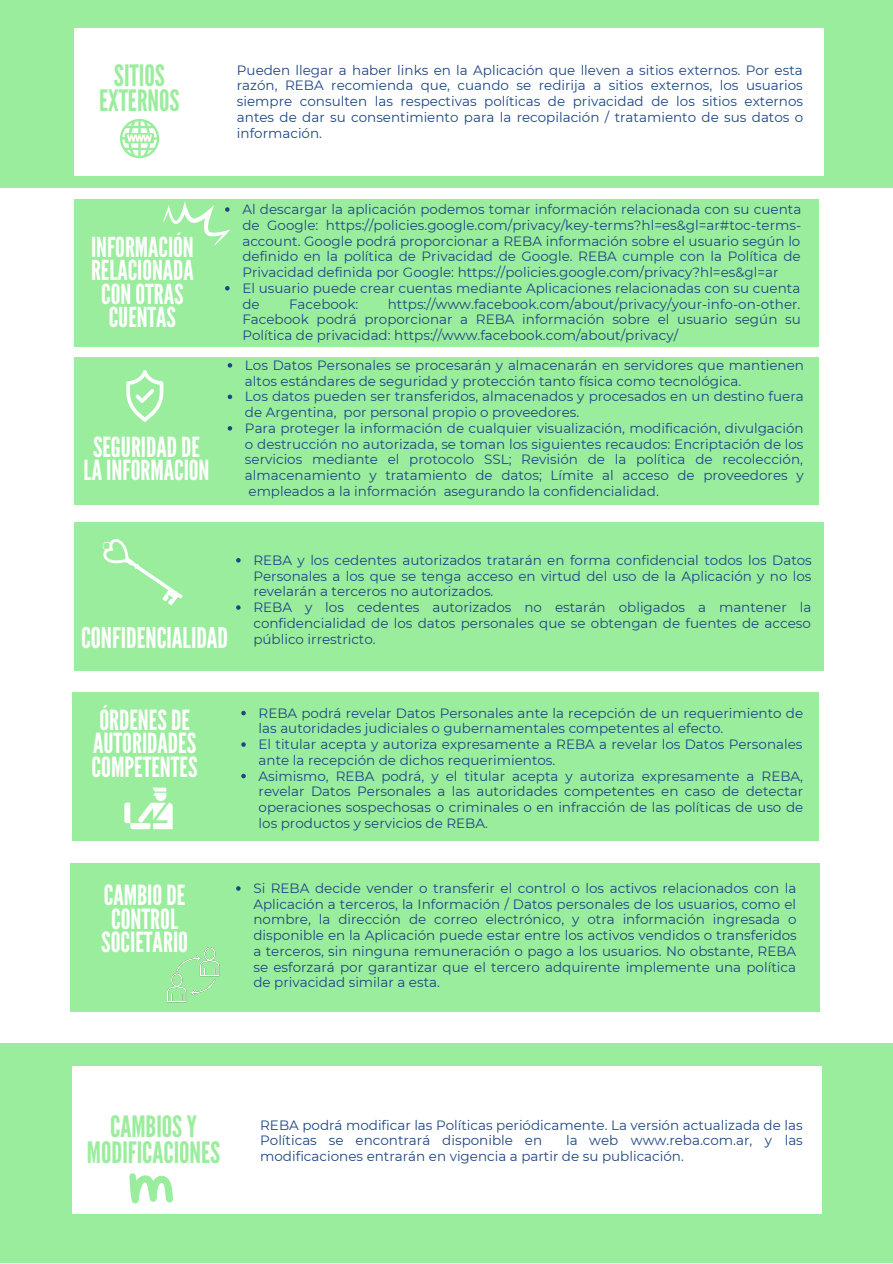
<style>
.page{position:relative;width:893px;height:1264px;background:#fff}
.page>*{position:absolute;margin:0;border:0;box-sizing:border-box;transform-origin:0 0}
.t1{font:29.4px/25.8px "League Gothic";color:#9bed9e;text-align:center}
.t2{font:28.5px "League Gothic";color:#fff}
.t3{font:27.75px/23.5px "League Gothic";color:#fff}
.t4{font:27.6px/23.7px "League Gothic";color:#fff;text-align:center}
.t5{font:27.45px/23.5px "League Gothic";color:#fff;text-align:center}
.t6{font:13.5px/15.8px "Montserrat";color:#1e4684}
</style>
<div class="page">
<div style="left:0;top:0;width:892px;height:1262px;background:#9bed9e"></div>
<div style="left:0;top:189px;width:892px;height:853px;background:#fff"></div>
<div style="left:74px;top:357px;width:744px;height:147px;background:#9bed9e"></div>
<div style="left:72px;top:692px;width:746px;height:148px;background:#9bed9e"></div>
<div style="left:71px;top:863px;width:748px;height:148px;background:#9bed9e"></div>
<div style="left:74px;top:523px;width:749px;height:147px;background:#9bed9e"></div>
<div style="left:92px;top:357px;width:80px;height:148px;background:#9bed9e"></div>
<div style="left:72px;top:1066px;width:749px;height:147px;background:#fff"></div>
<div style="left:74px;top:199px;width:744px;height:148px;background:#9bed9e"></div>
<div style="left:74px;top:28px;width:749px;height:147px;background:#fff"></div>
<svg style="left:126px;top:370px;width:37px;height:52px"></svg>
<svg style="left:102px;top:539px;width:81px;height:66px"></svg>
<svg style="left:120px;top:119px;width:39px;height:39px"></svg>
<svg style="left:124px;top:787px;width:49px;height:42px"></svg>
<img style="left:168px;top:947px;width:51px;height:56px">
<svg style="left:129px;top:1173px;width:44px;height:30px"></svg>
<svg style="left:228px;top:363px;width:4px;height:4px"></svg>
<svg style="left:228px;top:394px;width:4px;height:5px"></svg>
<svg style="left:228px;top:426px;width:4px;height:4px"></svg>
<svg style="left:241px;top:710px;width:5px;height:5px"></svg>
<svg style="left:241px;top:742px;width:5px;height:4px"></svg>
<svg style="left:241px;top:773px;width:5px;height:5px"></svg>
<svg style="left:236px;top:886px;width:4px;height:4px"></svg>
<svg style="left:236px;top:558px;width:4px;height:4px"></svg>
<svg style="left:236px;top:605px;width:4px;height:4px"></svg>
<svg style="left:163px;top:202px;width:67px;height:43px"></svg>
<svg style="left:225px;top:286px;width:4px;height:4px"></svg>
<h1 class="t1" style="left:99px;top:63px;width:82px;line-height:25px">SITIOS<br>EXTERNOS</h1>
<p class="t6" style="left:237px;top:62px;width:568px;text-align:justify">Pueden llegar a haber links en la Aplicación que lleven a sitios externos. Por esta razón, REBA recomienda que, cuando se redirija a sitios externos, los usuarios siempre consulten las respectivas políticas de privacidad de los sitios externos antes de dar su consentimiento para la recopilación / tratamiento de sus datos o información.</p>
<h3 class="t5" style="left:91px;top:235px;width:104px">INFORMACIÓN<br>RELACIONADA<br>CONOTRAS<br>CUENTAS</h3>
<h3 class="t4" style="left:83px;top:435px;width:127px">SEGURIDADDE<br>LAINFORMACION</h3>
<p class="t6" style="left:242px;top:201px;width:560px">Al descargar la aplicación podemos tomar información relacionada con su cuenta de Google: https://policies.google.com/privacy/key-terms?hl=es&amp;gl=ar#toc-terms&shy;account. Google podrá proporcionar a REBA información sobre el usuario según lo definido en la política de Privacidad de Google. REBA cumple con la Política de Privacidad definida por Google: https://policies.google.com/privacy?hl=es&amp;gl=ar<br>El usuario puede crear cuentas mediante Aplicaciones relacionadas con su cuenta de</p>
<p class="t6" style="left:242px;top:296px;width:560px;text-align:justify;text-indent:145px">https://www.facebook.com/about/privacy/your-info-on-other.<br>Facebook podrá proporcionar a REBA información sobre el usuario según su Política de privacidad: https://www.facebook.com/about/privacy/</p>
<p class="t6" style="left:289px;top:296px;width:71px">Facebook:</p>
<p class="t6" style="left:245px;top:357px;width:560px">Los Datos Personales se procesarán y almacenarán en servidores que mantienen altos estándares de seguridad y protección tanto física como tecnológica.<br>Los datos pueden ser transferidos, almacenados y procesados en un destino fuera de Argentina, por personal propio o proveedores.<br>Para proteger la información de cualquier visualización, modificación, divulgación o destrucción no autorizada, se toman los siguientes recaudos: Encriptación de los servicios mediante el protocolo SSL; Revisión de la política de recolección, almacenamiento y tratamiento de datos; Límite al acceso de proveedores y empleados a la información asegurando la confidencialidad.</p>
<p class="t6" style="left:253px;top:552px;width:560px">REBA y los cedentes autorizados tratarán en forma confidencial todos los Datos Personales a los que se tenga acceso en virtud del uso de la Aplicación y no los revelarán a terceros no autorizados.<br>REBA y los cedentes autorizados no estarán obligados a mantener la confidencialidad de los datos personales que se obtengan de fuentes de acceso</p>
<h2 class="t2" style="left:81px;top:621px;width:149px">CONFIDENCIALIDAD</h2>
<p class="t6" style="left:253px;top:630px;width:124px">público irrestricto.</p>
<h3 class="t3" style="left:92px;top:708px;width:107px">ÓRDENESDE<br>AUTORIDADES<br>COMPETENTES</h3>
<h3 class="t3" style="left:101px;top:884px;width:88px;text-align:center">CAMBIODE<br>CONTROL<br>SOCIETARIO</h3>
<p class="t6" style="left:258px;top:705px;width:546px">REBA podrá revelar Datos Personales ante la recepción de un requerimiento de las autoridades judiciales o gubernamentales competentes al efecto.<br>El titular acepta y autoriza expresamente a REBA a revelar los Datos Personales ante la recepción de dichos requerimientos.<br>Asimismo, REBA podrá, y el titular acepta y autoriza expresamente a REBA, revelar Datos Personales a las autoridades competentes en caso de detectar operaciones sospechosas o criminales o en infracción de las políticas de uso de los productos y servicios de REBA.</p>
<p class="t6" style="left:253px;top:880px;width:545px;text-align:justify">Si REBA decide vender o transferir el control o los activos relacionados con la Aplicación a terceros, la Información / Datos personales de los usuarios, como el nombre, la dirección de correo electrónico, y otra información ingresada o disponible en la Aplicación puede estar entre los activos vendidos o transferidos a terceros, sin ninguna remuneración o pago a los usuarios. No obstante, REBA se esforzará por garantizar que el tercero adquirente implemente una política de privacidad similar a esta.</p>
<h1 class="t1" style="left:87px;top:1113px;width:135px">CAMBIOSY<br>MODIFICACIONES</h1>
<p class="t6" style="left:260px;top:1116px;width:544px">REBA podrá modificar las Políticas periódicamente. La versión actualizada de las<br>Políticas se encontrará disponible en</p>
<p class="t6" style="left:260px;top:1132px;width:544px;text-indent:306px">la web www.reba.com.ar, y las modificaciones entrarán en vigencia a partir de su publicación.</p>
</div>
